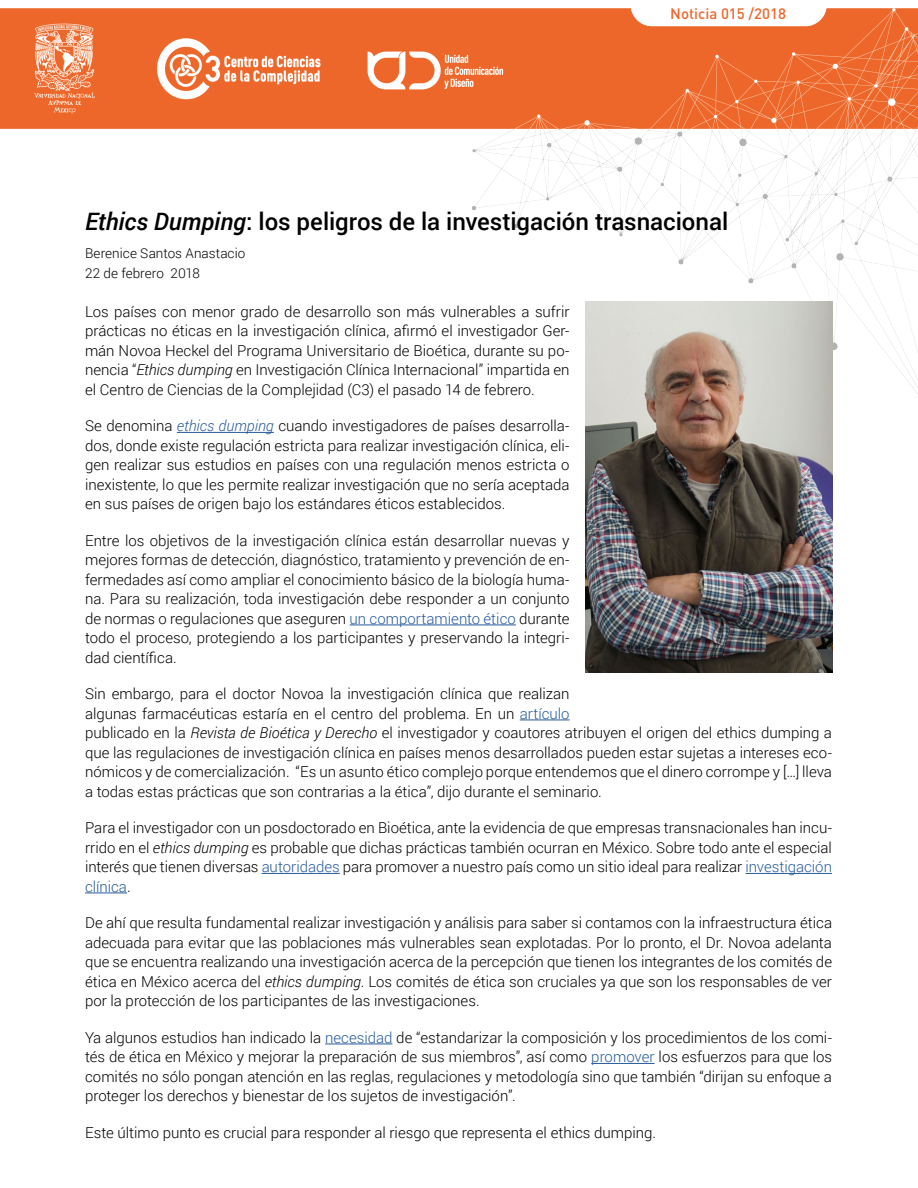
<style>
.page{position:relative;width:918px;height:1188px;background:#fff}
.page>*{position:absolute;margin:0;border:0;box-sizing:border-box;transform-origin:0 0}
.t1{font:500 24px "Roboto";letter-spacing:-.005em;color:#000}
.t2{font:300 15px/19.5px "Roboto";color:#000;text-align:justify}
.t3{font:500 15px "DIN Pro";color:#ed672b}
.t4{font:300 13.5px/19.5px "Roboto";letter-spacing:.005em;color:#000}
.s1{font-style:italic}
.s2{font-style:italic;color:#275b9b}
.s3{color:#275b9b}
</style>
<div class="page">
<img style="left:0;top:8px;width:918px;height:386px">
<hr style="left:177px;top:432px;width:97px;height:1px;background:#275b9b">
<hr style="left:350px;top:625px;width:166px;height:1px;background:#275b9b">
<hr style="left:520px;top:720px;width:50px;height:1px;background:#275b9b">
<hr style="left:262px;top:873px;width:78px;height:1px;background:#275b9b">
<hr style="left:745px;top:873px;width:87px;height:1px;background:#275b9b">
<hr style="left:85px;top:893px;width:42px;height:1px;background:#275b9b">
<hr style="left:325px;top:1044px;width:67px;height:1px;background:#275b9b">
<hr style="left:591px;top:1063px;width:64px;height:1px;background:#275b9b">
<img style="left:585px;top:302px;width:248px;height:370px">
<p class="t3" style="left:670px;top:2px;width:118px">Noticia 015 /2018</p>
<h1 class="t1" style="left:85px;top:205px;width:645px"><span class="s1">Ethics Dumping</span>: los peligros de la investigación trasnacional</h1>
<p class="t4" style="left:85px;top:243px;width:162px">Berenice Santos Anastacio<br>22 de febrero 2018</p>
<p class="t2" style="left:85px;top:301px;width:486px">Los países con menor grado de desarrollo son más vulnerables a sufrir prácticas no éticas en la investigación clínica, afirmó el investigador Ger&shy;mán Novoa Heckel del Programa Universitario de Bioética, durante su po&shy;nencia “<span class="s1">Ethics dumping</span> en Investigación Clínica Internacional” impartida en el Centro de Ciencias de la Complejidad (C3) el pasado 14 de febrero.</p>
<p class="t2" style="left:85px;top:416px;width:486px">Se denomina <span class="s2">ethics dumping</span> cuando investigadores de países desarrolla&shy;dos, donde existe regulación estricta para realizar investigación clínica, eli&shy;gen realizar sus estudios en países con una regulación menos estricta o inexistente, lo que les permite realizar investigación que no sería aceptada en sus países de origen bajo los estándares éticos establecidos.</p>
<p class="t2" style="left:85px;top:530px;width:486px">Entre los objetivos de la investigación clínica están desarrollar nuevas y mejores formas de detección, diagnóstico, tratamiento y prevención de en&shy;fermedades así como ampliar el conocimiento básico de la biología huma&shy;na. Para su realización, toda investigación debe responder a un conjunto de normas o regulaciones que aseguren <span class="s3">un comportamiento ético</span> durante todo el proceso, protegiendo a los participantes y preservando la integri&shy;dad científica.</p>
<p class="t2" style="left:85px;top:684px;width:749px;text-align:left">Sin embargo, para el doctor Novoa la investigación clínica que realizan<br>algunas farmacéuticas estaría en el centro del problema. En un <span class="s3">artículo<br></span>publicado en la <span class="s1">Revista de Bioética y Derecho</span> el investigador y coautores atribuyen el origen del ethics dumping a que las regulaciones de investigación clínica en países menos desarrollados pueden estar sujetas a intereses eco&shy;nómicos y de comercialización. “Es un asunto ético complejo porque entendemos que el dinero corrompe y […] lleva a todas estas prácticas que son contrarias a la ética”, dijo durante el seminario.</p>
<p class="t2" style="left:85px;top:818px;width:749px">Para el investigador con un posdoctorado en Bioética, ante la evidencia de que empresas transnacionales han incu&shy;rrido en el <span class="s1">ethics dumping</span> es probable que dichas prácticas también ocurran en México. Sobre todo ante el especial interés que tienen diversas <span class="s3">autoridades</span> para promover a nuestro país como un sitio ideal para realizar <span class="s3">investigación clínica</span>.</p>
<p class="t2" style="left:85px;top:913px;width:749px">De ahí que resulta fundamental realizar investigación y análisis para saber si contamos con la infraestructura ética adecuada para evitar que las poblaciones más vulnerables sean explotadas. Por lo pronto, el Dr. Novoa adelanta que se encuentra realizando una investigación acerca de la percepción que tienen los integrantes de los comités de ética en México acerca del <span class="s1">ethics dumping</span>. Los comités de ética son cruciales ya que son los responsables de ver por la protección de los participantes de las investigaciones.</p>
<p class="t2" style="left:85px;top:1027px;width:749px">Ya algunos estudios han indicado la <span class="s3">necesidad</span> de “estandarizar la composición y los procedimientos de los comi&shy;tés de ética en México y mejorar la preparación de sus miembros”, así como <span class="s3">promover</span> los esfuerzos para que los comités no sólo pongan atención en las reglas, regulaciones y metodología sino que también “dirijan su enfoque a proteger los derechos y bienestar de los sujetos de investigación”.</p>
<p class="t2" style="left:85px;top:1122px;width:573px">Este último punto es crucial para responder al riesgo que representa el ethics dumping.</p>
</div>
